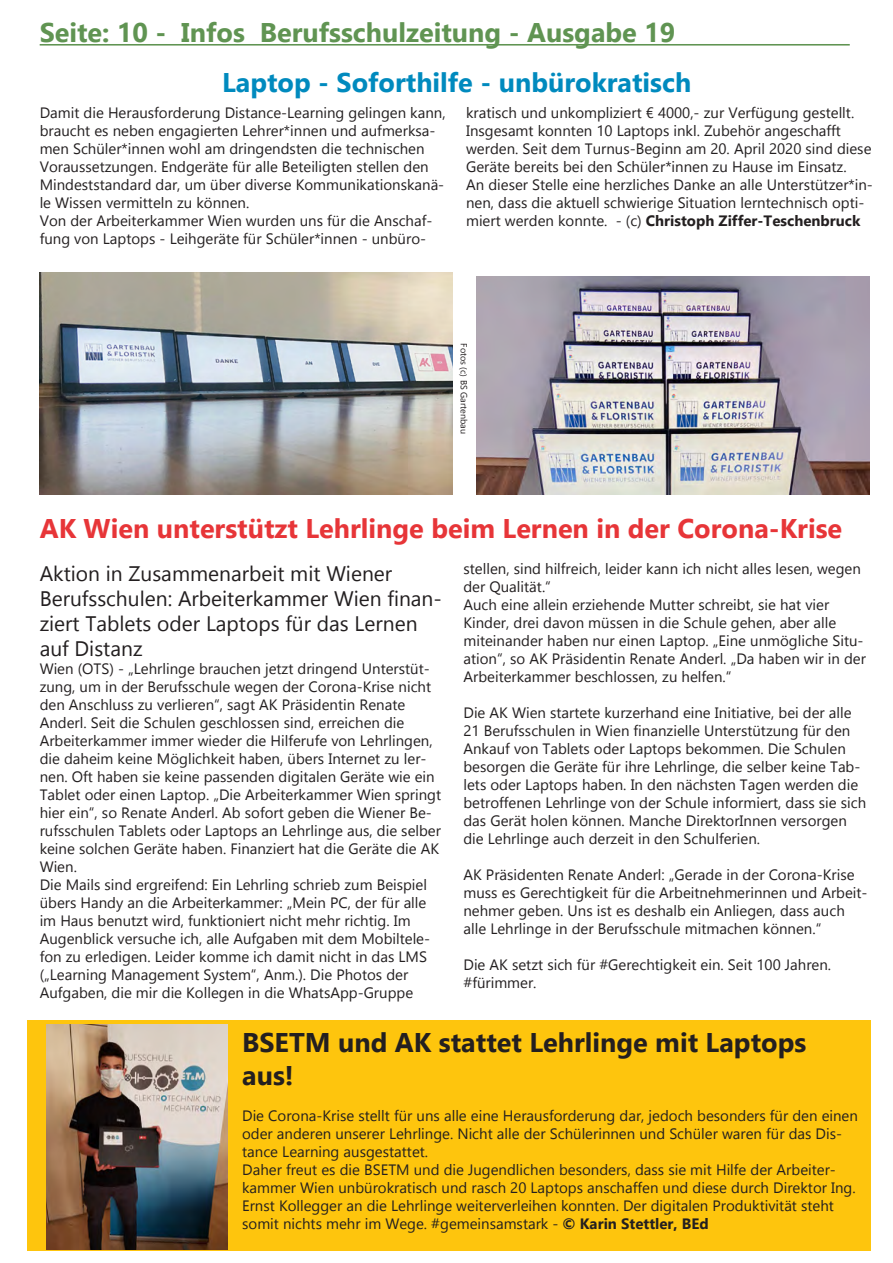
<style>
.page{position:relative;width:893px;height:1263px;background:#fff}
.page>*{position:absolute;margin:0;border:0;box-sizing:border-box;transform-origin:0 0}
.t1{font:700 27px "Gadugi";color:#e73538}
.t2{font:700 27px "Gadugi";color:#609452}
.t3{font:700 27px/32.4px "Gadugi";color:#231f20}
.t4{font:700 27px "Gadugi";color:#008abe}
.t5{font:21px/25.2px "Gadugi";color:#231f20}
.t6{font:15px/18px "Gadugi";color:#231f20}
.t7{font:9px "Gadugi";color:#231f20}
.s1{font-weight:700}
</style>
<div class="page">
<hr style="left:40px;top:44px;width:810px;height:2px;background:#609452">
<img style="left:40px;top:272px;width:412px;height:223px">
<img style="left:476px;top:276px;width:393px;height:219px">
<div style="left:27px;top:1020px;width:844px;height:230px;background:#fec50d"></div>
<img style="left:47px;top:1025px;width:180px;height:225px">
<h1 class="t2" style="left:40px;top:17px;width:637px">Seite: 10 - Infos Berufsschulzeitung - Ausgabe 19</h1>
<h1 class="t4" style="left:222px;top:66px;width:471px">Laptop - Soforthilfe - unbürokratisch</h1>
<p class="t6" style="left:40px;top:104px;width:407px">Damit die Herausforderung Distance-Learning gelingen kann, braucht es neben engagierten Lehrer*innen und aufmerksa&shy;men Schüler*innen wohl am dringendsten die technischen Voraussetzungen. Endgeräte für alle Beteiligten stellen den Mindeststandard dar, um über diverse Kommunikationskanä&shy;le Wissen vermitteln zu können.<br>Von der Arbeiterkammer Wien wurden uns für die Anschaf&shy;fung von Laptops - Leihgeräte für Schüler*innen - unbüro-</p>
<p class="t6" style="left:466px;top:104px;width:408px">kratisch und unkompliziert € 4000,- zur Verfügung gestellt.<br>Insgesamt konnten 10 Laptops inkl. Zubehör angeschafft werden. Seit dem Turnus-Beginn am 20. April 2020 sind diese Geräte bereits bei den Schüler*innen zu Hause im Einsatz.<br>An dieser Stelle eine herzliches Danke an alle Unterstützer*in&shy;nen, dass die aktuell schwierige Situation lerntechnisch opti&shy;miert werden konnte. - (c) <span class="s1">Christoph Ziffer-Teschenbruck</span></p>
<p class="t7" style="left:470px;top:343px;width:92px;rotate:90deg">Fotos (c) BS Gartenbau</p>
<h1 class="t1" style="left:40px;top:512px;width:804px">AK Wien unterstützt Lehrlinge beim Lernen in der Corona-Krise</h1>
<h2 class="t5" style="left:40px;top:561px;width:404px">Aktion in Zusammenarbeit mit Wiener Berufsschulen: Arbeiterkammer Wien finan&shy;ziert Tablets oder Laptops für das Lernen auf Distanz</h2>
<p class="t6" style="left:40px;top:660px;width:403px">Wien (OTS) - „Lehrlinge brauchen jetzt dringend Unterstüt&shy;zung, um in der Berufsschule wegen der Corona-Krise nicht den Anschluss zu verlieren“, sagt AK Präsidentin Renate Anderl. Seit die Schulen geschlossen sind, erreichen die Arbeiterkammer immer wieder die Hilferufe von Lehrlingen, die daheim keine Möglichkeit haben, übers Internet zu ler&shy;nen. Oft haben sie keine passenden digitalen Geräte wie ein Tablet oder einen Laptop. „Die Arbeiterkammer Wien springt hier ein“, so Renate Anderl. Ab sofort geben die Wiener Be&shy;rufsschulen Tablets oder Laptops an Lehrlinge aus, die selber keine solchen Geräte haben. Finanziert hat die Geräte die AK Wien.<br>Die Mails sind ergreifend: Ein Lehrling schrieb zum Beispiel übers Handy an die Arbeiterkammer: „Mein PC, der für alle im Haus benutzt wird, funktioniert nicht mehr richtig. Im Augenblick versuche ich, alle Aufgaben mit dem Mobiltele&shy;fon zu erledigen. Leider komme ich damit nicht in das LMS („Learning Management System“, Anm.). Die Photos der Aufgaben, die mir die Kollegen in die WhatsApp-Gruppe</p>
<p class="t6" style="left:463px;top:559px;width:404px">stellen, sind hilfreich, leider kann ich nicht alles lesen, wegen der Qualität.“<br>Auch eine allein erziehende Mutter schreibt, sie hat vier Kinder, drei davon müssen in die Schule gehen, aber alle miteinander haben nur einen Laptop. „Eine unmögliche Situ&shy;ation“, so AK Präsidentin Renate Anderl. „Da haben wir in der Arbeiterkammer beschlossen, zu helfen.“</p>
<p class="t6" style="left:463px;top:703px;width:404px">Die AK Wien startete kurzerhand eine Initiative, bei der alle 21 Berufsschulen in Wien finanzielle Unterstützung für den Ankauf von Tablets oder Laptops bekommen. Die Schulen besorgen die Geräte für ihre Lehrlinge, die selber keine Tab&shy;lets oder Laptops haben. In den nächsten Tagen werden die betroffenen Lehrlinge von der Schule informiert, dass sie sich das Gerät holen können. Manche DirektorInnen versorgen die Lehrlinge auch derzeit in den Schulferien.</p>
<p class="t6" style="left:463px;top:865px;width:406px">AK Präsidenten Renate Anderl: „Gerade in der Corona-Krise muss es Gerechtigkeit für die Arbeitnehmerinnen und Arbeit&shy;nehmer geben. Uns ist es deshalb ein Anliegen, dass auch alle Lehrlinge in der Berufsschule mitmachen können.“</p>
<p class="t6" style="left:463px;top:955px;width:369px">Die AK setzt sich für #Gerechtigkeit ein. Seit 100 Jahren. #fürimmer.</p>
<h1 class="t3" style="left:242px;top:1026px;width:566px">BSETM und AK stattet Lehrlinge mit Laptops aus!</h1>
<p class="t6" style="left:242px;top:1106px;width:617px">Die Corona-Krise stellt für uns alle eine Herausforderung dar, jedoch besonders für den einen oder anderen unserer Lehrlinge. Nicht alle der Schülerinnen und Schüler waren für das Dis&shy;tance Learning ausgestattet.<br>Daher freut es die BSETM und die Jugendlichen besonders, dass sie mit Hilfe der Arbeiter&shy;kammer Wien unbürokratisch und rasch 20 Laptops anschaffen und diese durch Direktor Ing.<br>Ernst Kollegger an die Lehrlinge weiterverleihen konnten. Der digitalen Produktivität steht somit nichts mehr im Wege. #gemeinsamstark - <span class="s1">© Karin Stettler, BEd</span></p>
</div>
